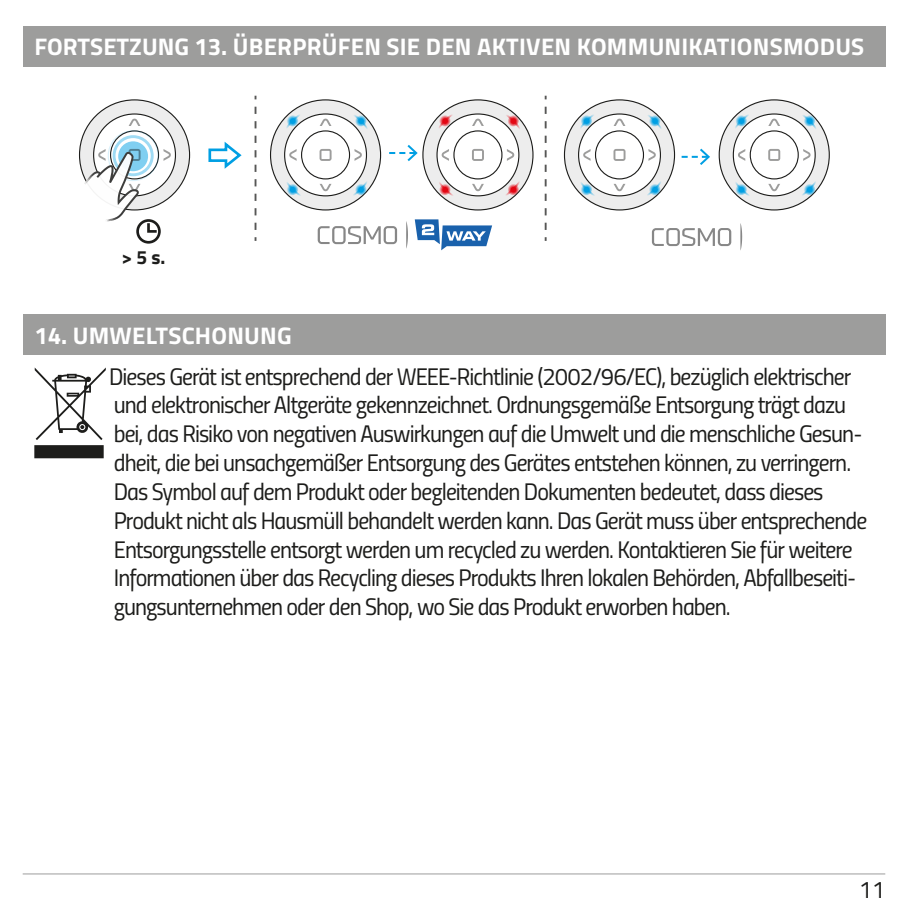
<style>
.page{position:relative;width:908px;height:908px;background:#fff}
.page>*{position:absolute;margin:0;border:0;box-sizing:border-box;transform-origin:0 0}
.t1{font:24px/28.8px "Titillium Regular Upright";letter-spacing:-.04em;color:#1d1d1b}
.t2{font:700 24px "Titillium";letter-spacing:.01em;color:#fff}
.t3{font:700 19.2px "Titillium";color:#1d1d1b}
</style>
<div class="page">
<div style="left:23px;top:26px;width:862px;height:41px;background:#9d9d9c"></div>
<div style="left:23px;top:314px;width:862px;height:41px;background:#9d9d9c"></div>
<svg style="left:208px;top:141px;width:34px;height:28px"></svg>
<div style="left:79px;top:100px;width:110px;height:110px;background:#ededed;border-radius:50%"></div>
<div style="left:94px;top:114px;width:81px;height:82px;background:#fff;border-radius:50%"></div>
<svg style="left:110px;top:131px;width:48px;height:48px"></svg>
<svg style="left:128px;top:119px;width:12px;height:7px"></svg>
<svg style="left:163px;top:149px;width:8px;height:12px"></svg>
<svg style="left:147px;top:221px;width:12px;height:12px"></svg>
<div style="left:136px;top:219px;width:25px;height:24px;border:3px solid #1d1d1b;border-radius:50%"></div>
<div style="left:108px;top:130px;width:50px;height:51px;border:1px solid #009fe3;border-radius:50%"></div>
<div style="left:112px;top:135px;width:42px;height:41px;border:3px solid #009fe3;border-radius:50%"></div>
<svg style="left:118px;top:141px;width:30px;height:30px"></svg>
<svg style="left:84px;top:149px;width:56px;height:73px"></svg>
<div style="left:423px;top:100px;width:109px;height:110px;background:#ededed;border-radius:50%"></div>
<div style="left:437px;top:114px;width:81px;height:82px;background:#fff;border-radius:50%"></div>
<div style="left:436px;top:113px;width:83px;height:83px;border:1px solid #1d1d1b;border-radius:50%"></div>
<div style="left:453px;top:130px;width:49px;height:49px;border:1px solid #1d1d1b;border-radius:50%"></div>
<svg style="left:472px;top:149px;width:11px;height:12px"></svg>
<svg style="left:472px;top:119px;width:11px;height:7px"></svg>
<svg style="left:472px;top:184px;width:11px;height:7px"></svg>
<svg style="left:506px;top:149px;width:8px;height:12px"></svg>
<svg style="left:441px;top:149px;width:8px;height:12px"></svg>
<svg style="left:436px;top:112px;width:20px;height:20px"></svg>
<svg style="left:501px;top:112px;width:21px;height:20px"></svg>
<svg style="left:436px;top:177px;width:20px;height:21px"></svg>
<svg style="left:501px;top:177px;width:21px;height:21px"></svg>
<svg style="left:254px;top:107px;width:2px;height:134px"></svg>
<svg style="left:544px;top:107px;width:2px;height:134px"></svg>
<svg style="left:317px;top:226px;width:80px;height:18px"></svg>
<svg style="left:406px;top:221px;width:2px;height:27px"></svg>
<svg style="left:414px;top:219px;width:78px;height:31px"></svg>
<svg style="left:651px;top:228px;width:80px;height:18px"></svg>
<svg style="left:740px;top:223px;width:1px;height:27px"></svg>
<div style="left:270px;top:100px;width:110px;height:110px;background:#ededed;border-radius:50%"></div>
<div style="left:284px;top:114px;width:82px;height:82px;background:#fff;border-radius:50%"></div>
<div style="left:284px;top:113px;width:83px;height:83px;border:1px solid #1d1d1b;border-radius:50%"></div>
<div style="left:301px;top:130px;width:49px;height:49px;border:1px solid #1d1d1b;border-radius:50%"></div>
<svg style="left:319px;top:149px;width:12px;height:12px"></svg>
<svg style="left:319px;top:119px;width:12px;height:7px"></svg>
<svg style="left:320px;top:184px;width:11px;height:7px"></svg>
<svg style="left:354px;top:149px;width:8px;height:12px"></svg>
<svg style="left:289px;top:149px;width:7px;height:12px"></svg>
<svg style="left:284px;top:112px;width:20px;height:20px"></svg>
<svg style="left:349px;top:112px;width:20px;height:20px"></svg>
<svg style="left:284px;top:177px;width:20px;height:21px"></svg>
<svg style="left:349px;top:177px;width:20px;height:21px"></svg>
<div style="left:719px;top:100px;width:109px;height:110px;background:#ededed;border-radius:50%"></div>
<div style="left:733px;top:114px;width:81px;height:82px;background:#fff;border-radius:50%"></div>
<div style="left:732px;top:113px;width:83px;height:83px;border:1px solid #1d1d1b;border-radius:50%"></div>
<div style="left:749px;top:130px;width:49px;height:49px;border:1px solid #1d1d1b;border-radius:50%"></div>
<svg style="left:768px;top:149px;width:11px;height:12px"></svg>
<svg style="left:768px;top:119px;width:11px;height:7px"></svg>
<svg style="left:768px;top:184px;width:11px;height:7px"></svg>
<svg style="left:803px;top:149px;width:7px;height:12px"></svg>
<svg style="left:738px;top:149px;width:7px;height:12px"></svg>
<svg style="left:732px;top:112px;width:20px;height:20px"></svg>
<svg style="left:797px;top:112px;width:21px;height:20px"></svg>
<svg style="left:732px;top:177px;width:20px;height:21px"></svg>
<svg style="left:797px;top:177px;width:21px;height:21px"></svg>
<div style="left:564px;top:100px;width:110px;height:110px;background:#ededed;border-radius:50%"></div>
<div style="left:578px;top:114px;width:82px;height:82px;background:#fff;border-radius:50%"></div>
<div style="left:577px;top:113px;width:83px;height:83px;border:1px solid #1d1d1b;border-radius:50%"></div>
<div style="left:594px;top:130px;width:49px;height:49px;border:1px solid #1d1d1b;border-radius:50%"></div>
<svg style="left:613px;top:149px;width:12px;height:12px"></svg>
<svg style="left:613px;top:119px;width:12px;height:7px"></svg>
<svg style="left:613px;top:184px;width:12px;height:7px"></svg>
<svg style="left:648px;top:149px;width:7px;height:12px"></svg>
<svg style="left:583px;top:149px;width:7px;height:12px"></svg>
<svg style="left:577px;top:112px;width:21px;height:20px"></svg>
<svg style="left:642px;top:112px;width:21px;height:20px"></svg>
<svg style="left:577px;top:177px;width:21px;height:21px"></svg>
<svg style="left:642px;top:177px;width:21px;height:21px"></svg>
<svg style="left:389px;top:145px;width:28px;height:16px"></svg>
<svg style="left:681px;top:149px;width:28px;height:16px"></svg>
<svg style="left:34px;top:367px;width:72px;height:91px"></svg>
<hr style="left:23px;top:872px;width:861px;height:2px;background:#9d9d9c">
<p class="t2" style="left:34px;top:29px;width:831px">FORTSETZUNG 13. ÜBERPRÜFEN SIE DEN AKTIVEN KOMMUNIKATIONSMODUS</p>
<p class="t3" style="left:121px;top:242px;width:45px">&gt; 5 s.</p>
<p class="t2" style="left:34px;top:317px;width:259px">14. UMWELTSCHONUNG</p>
<p class="t1" style="left:109px;top:360px;width:759px">Dieses Gerät ist entsprechend der WEEE-Richtlinie (2002/96/EC), bezüglich elektrischer und elektronischer Altgeräte gekennzeichnet. Ordnungsgemäße Entsorgung trägt dazu bei, das Risiko von negativen Auswirkungen auf die Umwelt und die menschliche Gesun&shy;dheit, die bei unsachgemäßer Entsorgung des Gerätes entstehen können, zu verringern.<br>Das Symbol auf dem Produkt oder begleitenden Dokumenten bedeutet, dass dieses Produkt nicht als Hausmüll behandelt werden kann. Das Gerät muss über entsprechende Entsorgungsstelle entsorgt werden um recycled zu werden. Kontaktieren Sie für weitere Informationen über das Recycling dieses Produkts Ihren lokalen Behörden, Abfallbeseiti&shy;gungsunternehmen oder den Shop, wo Sie das Produkt erworben haben.</p>
<p class="t1" style="left:858px;top:873px;width:28px">11</p>
</div>
